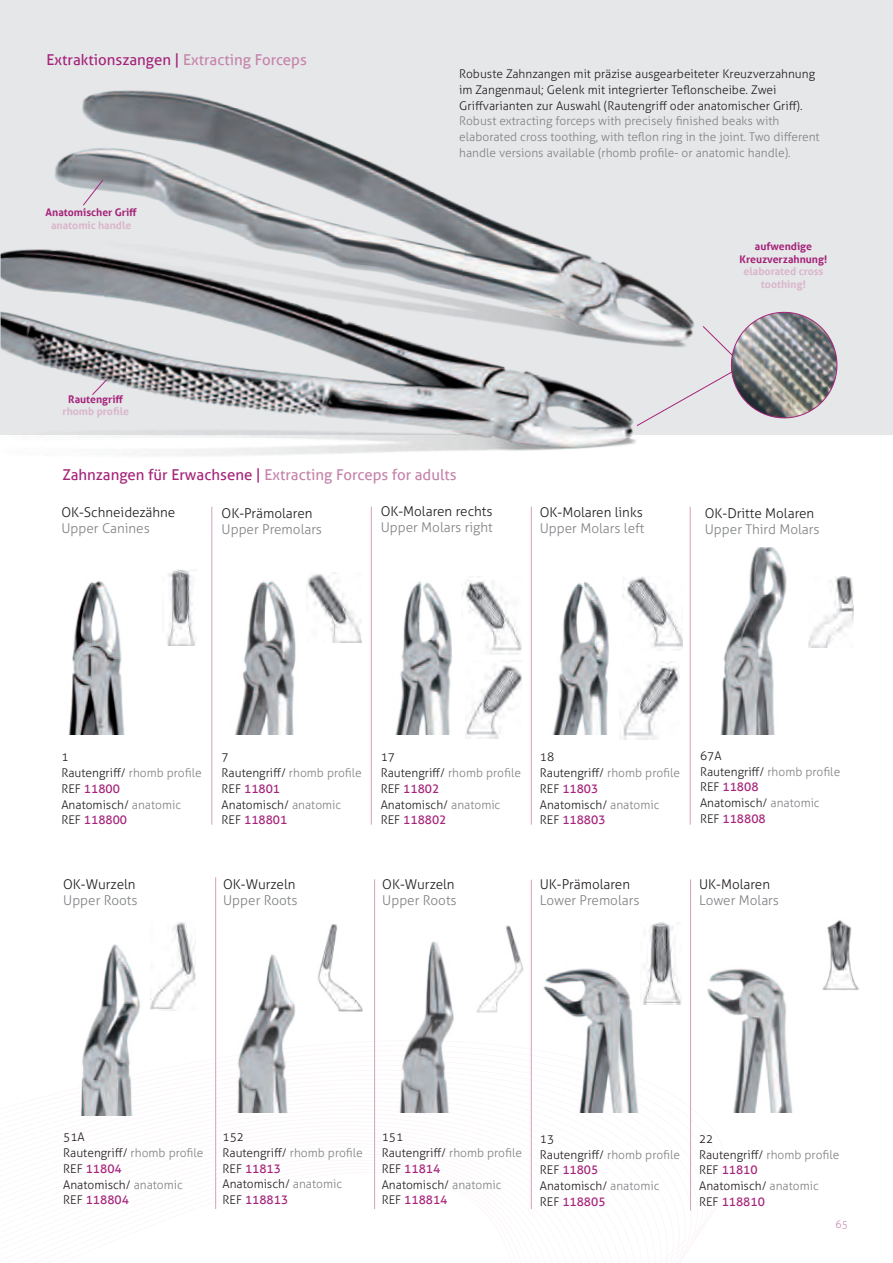
<style>
.page{position:relative;width:893px;height:1263px;background:#fff}
.page>*{position:absolute;margin:0;border:0;box-sizing:border-box;transform-origin:0 0}
.t1{font:15px "Aller";color:#c584aa}
.t2{font:15px "Aller";color:#a5247a}
.t3{font:300 13.5px "Aller";color:#231f20}
.t4{font:300 13.5px "Aller";color:#808285}
.t5{font:300 12px/15.8px "Aller";color:#231f20}
.t6{font:300 12px/15.8px "Aller";color:#808285}
.t7{font:700 10.5px/12.6px "Aller";color:#a5247a;text-align:center}
.t8{font:700 10.5px/12.6px "Aller";color:#dab6cb;text-align:center}
.t9{font:300 10.5px "Aller";color:#c98eb0}
.s1{color:#c584aa}
.s2{color:#a5247a}
.s3{color:#808285}
.s4{font-weight:400;color:#a5247a}
</style>
<div class="page">
<div style="left:1px;top:0;width:892px;height:434px;background:#e6e7e9"></div>
<img style="left:1px;top:381px;width:647px;height:75px">
<img style="left:0;top:47px;width:678px;height:334px">
<img style="left:68px;top:581px;width:57px;height:153px">
<img style="left:543px;top:968px;width:98px;height:144px">
<img style="left:80px;top:944px;width:71px;height:171px">
<img style="left:552px;top:581px;width:71px;height:153px">
<img style="left:720px;top:547px;width:96px;height:187px">
<img style="left:395px;top:581px;width:57px;height:153px">
<img style="left:167px;top:569px;width:30px;height:77px">
<img style="left:322px;top:572px;width:39px;height:71px">
<img style="left:461px;top:576px;width:61px;height:79px">
<img style="left:466px;top:660px;width:56px;height:78px">
<img style="left:623px;top:576px;width:60px;height:75px">
<img style="left:620px;top:661px;width:59px;height:78px">
<img style="left:809px;top:577px;width:44px;height:70px">
<img style="left:151px;top:922px;width:45px;height:88px">
<img style="left:643px;top:922px;width:38px;height:83px">
<hr style="left:531px;top:880px;width:1px;height:329px;background:#d1a2be">
<hr style="left:690px;top:879px;width:1px;height:331px;background:#d1a2be">
<hr style="left:212px;top:507px;width:1px;height:318px;background:#d1a2be">
<hr style="left:371px;top:507px;width:1px;height:318px;background:#d1a2be">
<hr style="left:531px;top:507px;width:1px;height:318px;background:#d1a2be">
<hr style="left:690px;top:507px;width:1px;height:318px;background:#d1a2be">
<img style="left:235px;top:574px;width:87px;height:160px">
<svg style="left:92px;top:379px;width:15px;height:16px"></svg>
<svg style="left:83px;top:179px;width:21px;height:27px"></svg>
<img style="left:707px;top:969px;width:86px;height:143px">
<img style="left:399px;top:941px;width:55px;height:171px">
<img style="left:237px;top:954px;width:59px;height:158px">
<img style="left:477px;top:925px;width:47px;height:88px">
<img style="left:317px;top:924px;width:46px;height:88px">
<img style="left:822px;top:920px;width:37px;height:70px">
<hr style="left:374px;top:879px;width:1px;height:330px;background:#d1a2be">
<img style="left:636px;top:305px;width:202px;height:122px">
<hr style="left:215px;top:877px;width:1px;height:332px;background:#d1a2be">
<p class="t2" style="left:47px;top:53px;width:262px">Extraktionszangen | <span class="s1">Extracting Forceps</span></p>
<p class="t7" style="left:46px;top:206px;width:93px">Anatomischer Grif</p>
<p class="t8" style="left:51px;top:220px;width:82px">anatomic handle</p>
<p class="t7" style="left:68px;top:393px;width:56px">Rautengrif</p>
<p class="t8" style="left:62px;top:405px;width:68px">rhomb proole</p>
<p class="t5" style="left:459px;top:66px;width:357px">Robuste Zahnzangen mit präzise ausgearbeiteter Kreuzverzahnung im Zangenmaul; Gelenk mit integrierter Tenonscheibe. Zwei<br>Grifvarianten zur Auswahl (Rautengrif oder anatomischer Grif).</p>
<p class="t6" style="left:459px;top:113px;width:362px">Robust extracting forceps with precisely onished beaks with elaborated cross toothing, with tenon ring in the joint. Two diferent handle versions available (rhomb proole- or anatomic handle).</p>
<p class="t7" style="left:740px;top:241px;width:89px">aufwendige<br>Kreuzverzahnung!</p>
<p class="t8" style="left:744px;top:266px;width:81px">elaborated cross toothing!</p>
<p class="t1" style="left:62px;top:469px;width:396px"><span class="s2">Zahnzangen für Erwachsene |</span> Extracting Forceps for adults</p>
<p class="t3" style="left:61px;top:504px;width:116px">OK-Schneidezähne</p>
<p class="t4" style="left:61px;top:520px;width:90px">Upper Canines</p>
<p class="t3" style="left:222px;top:505px;width:92px">OK-Prämolaren</p>
<p class="t4" style="left:222px;top:521px;width:102px">Upper Premolars</p>
<p class="t3" style="left:381px;top:504px;width:113px">OK-Molaren rechts</p>
<p class="t4" style="left:381px;top:519px;width:114px">Upper Molars right</p>
<p class="t3" style="left:540px;top:505px;width:105px">OK-Molaren links</p>
<p class="t4" style="left:540px;top:520px;width:106px">Upper Molars left</p>
<p class="t3" style="left:705px;top:506px;width:111px">OK-Dritte Molaren</p>
<p class="t4" style="left:705px;top:521px;width:116px">Upper Third Molars</p>
<p class="t5" style="left:61px;top:750px;width:142px">1<br>Rautengrif/ <span class="s3">rhomb proole<br></span>REF <span class="s4">11800<br></span>Anatomisch/ <span class="s3">anatomic<br></span>REF <span class="s4">118800</span></p>
<p class="t5" style="left:222px;top:750px;width:142px">7<br>Rautengrif/ <span class="s3">rhomb proole<br></span>REF <span class="s4">11801<br></span>Anatomisch/ <span class="s3">anatomic<br></span>REF <span class="s4">118801</span></p>
<p class="t5" style="left:381px;top:750px;width:142px">17<br>Rautengrif/ <span class="s3">rhomb proole<br></span>REF <span class="s4">11802<br></span>Anatomisch/ <span class="s3">anatomic<br></span>REF <span class="s4">118802</span></p>
<p class="t5" style="left:540px;top:750px;width:142px">18<br>Rautengrif/ <span class="s3">rhomb proole<br></span>REF <span class="s4">11803<br></span>Anatomisch/ <span class="s3">anatomic<br></span>REF <span class="s4">118803</span></p>
<p class="t5" style="left:700px;top:748px;width:142px">67A<br>Rautengrif/ <span class="s3">rhomb proole<br></span>REF <span class="s4">11808<br></span>Anatomisch/ <span class="s3">anatomic<br></span>REF <span class="s4">118808</span></p>
<p class="t3" style="left:63px;top:877px;width:74px">OK-Wurzeln</p>
<p class="t4" style="left:63px;top:892px;width:76px">Upper Roots</p>
<p class="t3" style="left:223px;top:877px;width:74px">OK-Wurzeln</p>
<p class="t4" style="left:223px;top:892px;width:76px">Upper Roots</p>
<p class="t3" style="left:382px;top:877px;width:74px">OK-Wurzeln</p>
<p class="t4" style="left:382px;top:892px;width:76px">Upper Roots</p>
<p class="t3" style="left:540px;top:876px;width:92px">UK-Prämolaren</p>
<p class="t4" style="left:540px;top:893px;width:101px">Lower Premolars</p>
<p class="t3" style="left:699px;top:876px;width:73px">UK-Molaren</p>
<p class="t4" style="left:699px;top:893px;width:81px">Lower Molars</p>
<p class="t5" style="left:63px;top:1129px;width:142px">51A<br>Rautengrif/ <span class="s3">rhomb proole<br></span>REF <span class="s4">11804<br></span>Anatomisch/ <span class="s3">anatomic<br></span>REF <span class="s4">118804</span></p>
<p class="t5" style="left:222px;top:1129px;width:142px">152<br>Rautengrif/ <span class="s3">rhomb proole<br></span>REF <span class="s4">11813<br></span>Anatomisch/ <span class="s3">anatomic<br></span>REF <span class="s4">118813</span></p>
<p class="t5" style="left:382px;top:1130px;width:142px">151<br>Rautengrif/ <span class="s3">rhomb proole<br></span>REF <span class="s4">11814<br></span>Anatomisch/ <span class="s3">anatomic<br></span>REF <span class="s4">118814</span></p>
<p class="t5" style="left:540px;top:1131px;width:142px">13<br>Rautengrif/ <span class="s3">rhomb proole<br></span>REF <span class="s4">11805<br></span>Anatomisch/ <span class="s3">anatomic<br></span>REF <span class="s4">118805</span></p>
<p class="t5" style="left:699px;top:1131px;width:142px">22<br>Rautengrif/ <span class="s3">rhomb proole<br></span>REF <span class="s4">11810<br></span>Anatomisch/ <span class="s3">anatomic<br></span>REF <span class="s4">118810</span></p>
<p class="t9" style="left:835px;top:1218px;width:14px">65</p>
</div>
